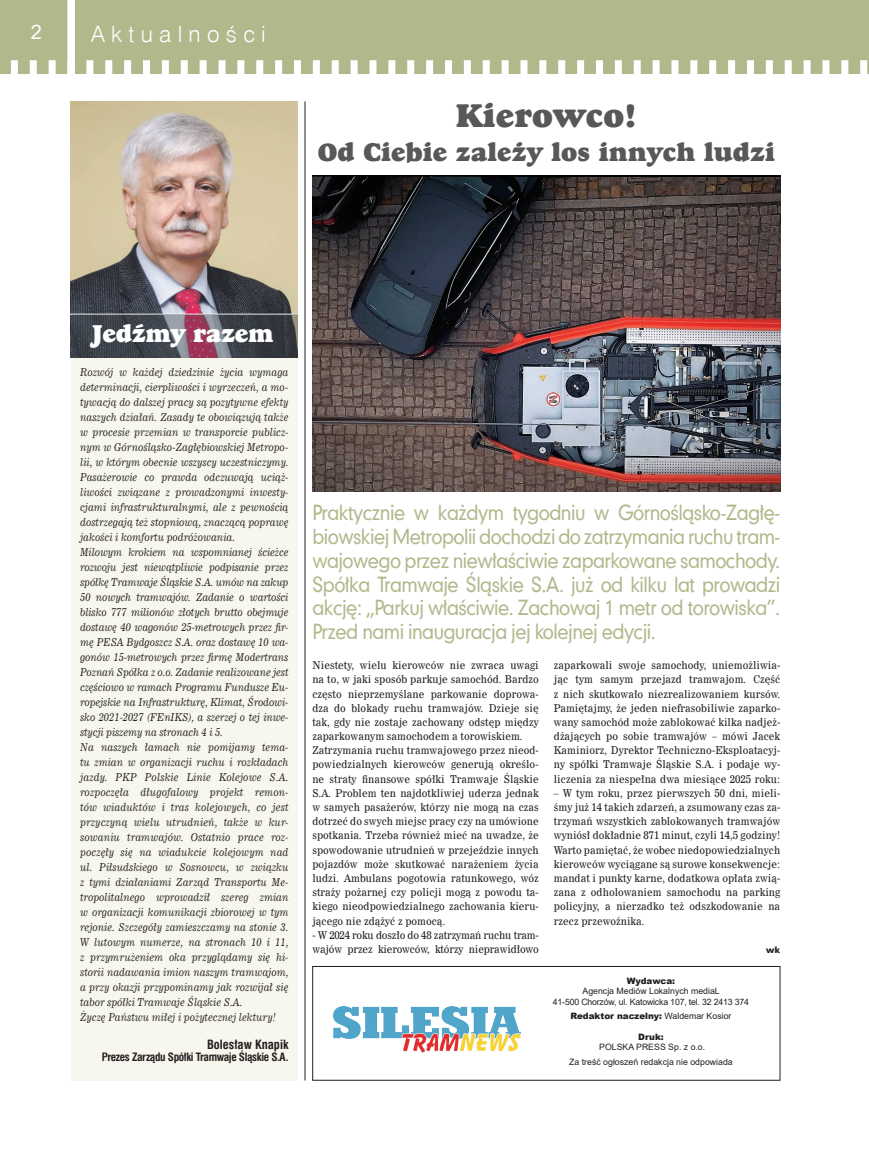
<style>
.page{position:relative;width:869px;height:1149px;background:#fff}
.page>*{position:absolute;margin:0;border:0;box-sizing:border-box;transform-origin:0 0}
.tytul{font:33.75px "Goudy Hvyface EU";color:#57585a}
.tytul-2{font:26.25px "Goudy Hvyface EU";color:#57585a}
.tytul-3{font:25px "Goudy Hvyface EU";letter-spacing:-.02em;color:#fff}
.t1{font:22.5px "Swis 721 Lt EU";letter-spacing:.28em;color:#fff}
.lead{font:20px/23.8px "Geometric 706 Md EU";letter-spacing:-.03em;color:#b0b98c;text-align:justify;scale:.9 1}
.t2{font:20px "Arial";color:#fff}
.pdpis_zdjecia{font:700 12.5px "Swis 721 Cn EU";color:#231f20}
.pdpis_zdjecia-2{font:700 11.25px "Swis 721 Cn EU";letter-spacing:-.03em;color:#231f20}
.tekst{font:italic 10.62px/15px "News 705 EU";color:#231f20;text-align:justify;scale:.9 1}
.tekst-2{font:10.62px/14.1px "News 705 EU";color:#231f20;text-align:justify;scale:.9 1}
.tekst-3{font:10.62px/14.1px "News 705 EU";letter-spacing:-.02em;color:#231f20;scale:.9 1}
.t3{font:8.75px "Arial";color:#231f20}
.t4{font:900 8.75px "Arial";color:#231f20}
.t5{font:8.75px "Arial";letter-spacing:-.02em;color:#231f20}
.podpis_autor{font:8.5px "Geometric 706 Blk EU";color:#231f20;scale:1.11 1}
.s1{font-weight:400}
</style>
<div class="page">
<div style="left:0;top:0;width:868px;height:73px;background:#b0b98c"></div>
<hr style="left:0;top:60px;width:1px;height:38px;background:#fff">
<div style="left:11px;top:60px;width:7px;height:38px;background:#fff"></div>
<div style="left:30px;top:60px;width:7px;height:38px;background:#fff"></div>
<div style="left:49px;top:60px;width:7px;height:38px;background:#fff"></div>
<div style="left:86px;top:60px;width:7px;height:38px;background:#fff"></div>
<div style="left:105px;top:60px;width:7px;height:38px;background:#fff"></div>
<div style="left:124px;top:60px;width:7px;height:38px;background:#fff"></div>
<div style="left:143px;top:60px;width:7px;height:38px;background:#fff"></div>
<div style="left:162px;top:60px;width:7px;height:38px;background:#fff"></div>
<div style="left:181px;top:60px;width:7px;height:38px;background:#fff"></div>
<div style="left:199px;top:60px;width:7px;height:38px;background:#fff"></div>
<div style="left:218px;top:60px;width:7px;height:38px;background:#fff"></div>
<div style="left:237px;top:60px;width:7px;height:38px;background:#fff"></div>
<div style="left:256px;top:60px;width:7px;height:38px;background:#fff"></div>
<div style="left:275px;top:60px;width:7px;height:38px;background:#fff"></div>
<div style="left:294px;top:60px;width:7px;height:38px;background:#fff"></div>
<div style="left:313px;top:60px;width:7px;height:38px;background:#fff"></div>
<div style="left:331px;top:60px;width:7px;height:38px;background:#fff"></div>
<div style="left:350px;top:60px;width:7px;height:38px;background:#fff"></div>
<div style="left:369px;top:60px;width:7px;height:38px;background:#fff"></div>
<div style="left:388px;top:60px;width:7px;height:38px;background:#fff"></div>
<div style="left:407px;top:60px;width:7px;height:38px;background:#fff"></div>
<div style="left:426px;top:60px;width:7px;height:38px;background:#fff"></div>
<div style="left:445px;top:60px;width:7px;height:38px;background:#fff"></div>
<div style="left:463px;top:60px;width:7px;height:38px;background:#fff"></div>
<div style="left:482px;top:60px;width:7px;height:38px;background:#fff"></div>
<div style="left:501px;top:60px;width:7px;height:38px;background:#fff"></div>
<div style="left:520px;top:60px;width:7px;height:38px;background:#fff"></div>
<div style="left:539px;top:60px;width:7px;height:38px;background:#fff"></div>
<div style="left:558px;top:60px;width:7px;height:38px;background:#fff"></div>
<div style="left:577px;top:60px;width:7px;height:38px;background:#fff"></div>
<div style="left:595px;top:60px;width:7px;height:38px;background:#fff"></div>
<div style="left:614px;top:60px;width:7px;height:38px;background:#fff"></div>
<div style="left:633px;top:60px;width:7px;height:38px;background:#fff"></div>
<div style="left:652px;top:60px;width:7px;height:38px;background:#fff"></div>
<div style="left:671px;top:60px;width:7px;height:38px;background:#fff"></div>
<div style="left:690px;top:60px;width:7px;height:38px;background:#fff"></div>
<div style="left:708px;top:60px;width:8px;height:38px;background:#fff"></div>
<div style="left:727px;top:60px;width:7px;height:38px;background:#fff"></div>
<div style="left:746px;top:60px;width:7px;height:38px;background:#fff"></div>
<div style="left:765px;top:60px;width:7px;height:38px;background:#fff"></div>
<div style="left:784px;top:60px;width:7px;height:38px;background:#fff"></div>
<div style="left:803px;top:60px;width:7px;height:38px;background:#fff"></div>
<div style="left:822px;top:60px;width:7px;height:38px;background:#fff"></div>
<div style="left:840px;top:60px;width:7px;height:38px;background:#fff"></div>
<div style="left:859px;top:60px;width:7px;height:38px;background:#fff"></div>
<div style="left:67px;top:0;width:8px;height:102px;background:#fff"></div>
<hr style="left:304px;top:101px;width:1px;height:979px;background:#231f20">
<div style="left:312px;top:965px;width:468px;height:115px;border:1px solid #231f20"></div>
<img style="left:333px;top:1006px;width:187px;height:46px">
<div style="left:71px;top:247px;width:226px;height:833px;background:#f7f7ee"></div>
<img style="left:71px;top:102px;width:226px;height:211px">
<hr style="left:70px;top:313px;width:229px;height:2px;background:#fff">
<svg style="left:71px;top:315px;width:226px;height:43px;background:#4f4954"></svg>
<img style="left:312px;top:175px;width:468px;height:316px">
<p class="t2" style="left:20px;top:19px;width:24px">22</p>
<h3 class="t1" style="left:76px;top:20px;width:172px">Wydarzenia</h3>
<p class="t1" style="left:91px;top:20px;width:176px">Aktualności</p>
<p class="tytul" style="left:455px;top:95px;width:183px">Kierowco!</p>
<p class="tytul-2" style="left:317px;top:136px;width:458px">Od Ciebie zależy los innych ludzi</p>
<p class="tytul-3" style="left:91px;top:318px;width:184px">Jedźmy razem</p>
<p class="tekst" style="left:80px;top:365px;width:233px">Rozwój w każdej dziedzinie życia wymaga determinacji, cierpliwości i wyrzeczeń, a mo&shy;tywacją do dalszej pracy są pozytywne efekty naszych działań. Zasady te obowiązują także w procesie przemian w transporcie publicz&shy;nym w Górnośląsko-Zagłębiowskiej Metropo&shy;lii, w którym obecnie wszyscy uczestniczymy.<br>Pasażerowie co prawda odczuwają uciąż&shy;liwości związane z prowadzonymi inwesty&shy;cjami infrastrukturalnymi, ale z pewnością dostrzegają też stopniową, znaczącą poprawę jakości i komfortu podróżowania.</p>
<p class="tekst" style="left:80px;top:545px;width:233px">Milowym krokiem na wspomnianej ścieżce rozwoju jest niewątpliwie podpisanie przez spółkę Tramwaje Śląskie S.A. umów na zakup 50 nowych tramwajów. Zadanie o wartości blisko 777 milionów złotych brutto obejmuje dostawę 40 wagonów 25-metrowych przez fir&shy;mę PESA Bydgoszcz S.A. oraz dostawę 10 wa&shy;gonów 15-metrowych przez firmę Modertrans Poznań Spółka z o.o. Zadanie realizowane jest częściowo w ramach Programu Fundusze Eu&shy;ropejskie na Infrastrukturę, Klimat, Środowi&shy;sko 2021-2027 (FEnIKS), a szerzej o tej inwe&shy;stycji piszemy na stronach 4 i 5.</p>
<p class="tekst" style="left:80px;top:740px;width:233px">Na naszych łamach nie pomijamy tema&shy;tu zmian w organizacji ruchu i rozkładach jazdy. PKP Polskie Linie Kolejowe S.A. rozpoczęła długofalowy projekt remon&shy;tów wiaduktów i tras kolejowych, co jest przyczyną wielu utrudnień, także w kur&shy;sowaniu tramwajów. Ostatnio prace roz&shy;poczęły się na wiadukcie kolejowym nad ul. Piłsudskiego w Sosnowcu, w związku z tymi działaniami Zarząd Transportu Me&shy;tropolitalnego wprowadził szereg zmian w organizacji komunikacji zbiorowej w tym rejonie. Szczegóły zamieszczamy na stonie 3.<br>W lutowym numerze, na stronach 10 i 11, z przymrużeniem oka przyglądamy się hi&shy;storii nadawania imion naszym tramwajom, a przy okazji przypominamy jak rozwijał się tabor spółki Tramwaje Śląskie S.A.</p>
<p class="tekst" style="left:80px;top:1010px;width:219px">Życzę Państwu miłej i pożytecznej lektury!</p>
<p class="pdpis_zdjecia" style="left:207px;top:1036px;width:83px">Bolesław Knapik</p>
<p class="pdpis_zdjecia-2" style="left:102px;top:1050px;width:188px">Prezes Zarządu Spółki Tramwaje Śląskie S.A.</p>
<p class="lead" style="left:312px;top:501px;width:521px">Praktycznie w każdym tygodniu w Górnośląsko-Zagłę&shy;biowskiej Metropolii dochodzi do zatrzymania ruchu tram&shy;wajowego przez niewłaściwie zaparkowane samochody.<br>Spółka Tramwaje Śląskie S.A. już od kilku lat prowadzi akcję: „Parkuj właściwie. Zachowaj 1 metr od torowiska”.<br>Przed nami inauguracja jej kolejnej edycji.</p>
<p class="tekst-2" style="left:312px;top:658px;width:253px">Niestety, wielu kierowców nie zwraca uwagi na to, w jaki sposób parkuje samochód. Bardzo często nieprzemyślane parkowanie doprowa&shy;dza do blokady ruchu tramwajów. Dzieje się tak, gdy nie zostaje zachowany odstęp między zaparkowanym samochodem a torowiskiem.</p>
<p class="tekst-2" style="left:312px;top:743px;width:253px">Zatrzymania ruchu tramwajowego przez nieod&shy;powiedzialnych kierowców generują określo&shy;ne straty finansowe spółki Tramwaje Śląskie S.A. Problem ten najdotkliwiej uderza jednak w samych pasażerów, którzy nie mogą na czas dotrzeć do swych miejsc pracy czy na umówione spotkania. Trzeba również mieć na uwadze, że spowodowanie utrudnień w przejeździe innych pojazdów może skutkować narażeniem życia ludzi. Ambulans pogotowia ratunkowego, wóz straży pożarnej czy policji mogą z powodu ta&shy;kiego nieodpowiedzialnego zachowania kieru&shy;jącego nie zdążyć z pomocą.</p>
<p class="tekst-3" style="left:312px;top:927px;width:253px">- W 2024 roku doszło do 48 zatrzymań ruchu tram&shy;wajów przez kierowców, którzy nieprawidłowo</p>
<p class="tekst-2" style="left:553px;top:658px;width:253px">zaparkowali swoje samochody, uniemożliwia&shy;jąc tym samym przejazd tramwajom. Część z nich skutkowało niezrealizowaniem kursów.<br>Pamiętajmy, że jeden niefrasobiliwie zaparko&shy;wany samochód może zablokować kilka nadjeż&shy;dżających po sobie tramwajów – mówi Jacek Kaminiorz, Dyrektor Techniczno-Eksploatacyj&shy;ny spółki Tramwaje Śląskie S.A. i podaje wy&shy;liczenia za niespełna dwa miesiące 2025 roku:</p>
<p class="tekst-2" style="left:553px;top:786px;width:253px">– W tym roku, przez pierwszych 50 dni, mieli&shy;śmy już 14 takich zdarzeń, a zsumowany czas za&shy;trzymań wszystkich zablokowanych tramwajów wyniósł dokładnie 871 minut, czyli 14,5 godziny!</p>
<p class="tekst-2" style="left:553px;top:842px;width:253px">Warto pamiętać, że wobec niedopowiedzialnych kierowców wyciągane są surowe konsekwencje: mandat i punkty karne, dodatkowa opłata zwią&shy;zana z odholowaniem samochodu na parking policyjny, a nierzadko też odszkodowanie na rzecz przewoźnika.</p>
<p class="podpis_autor" style="left:765px;top:943px;width:14px">wk</p>
<p class="t4" style="left:626px;top:973px;width:50px">Wydawca:</p>
<p class="t3" style="left:582px;top:984px;width:139px">Agencja Mediów Lokalnych mediaL</p>
<p class="t5" style="left:552px;top:995px;width:198px">41-500 Chorzów, ul. Katowicka 107, tel. 32 2413 374</p>
<p class="t4" style="left:570px;top:1008px;width:162px">Redaktor naczelny: <span class="s1">Waldemar Kosior</span></p>
<p class="t4" style="left:638px;top:1029px;width:27px">Druk:</p>
<p class="t3" style="left:599px;top:1040px;width:108px">POLSKA PRESS Sp. z o.o.</p>
<p class="t3" style="left:569px;top:1055px;width:165px">Za treść ogłoszeń redakcja nie odpowiada</p>
</div>
